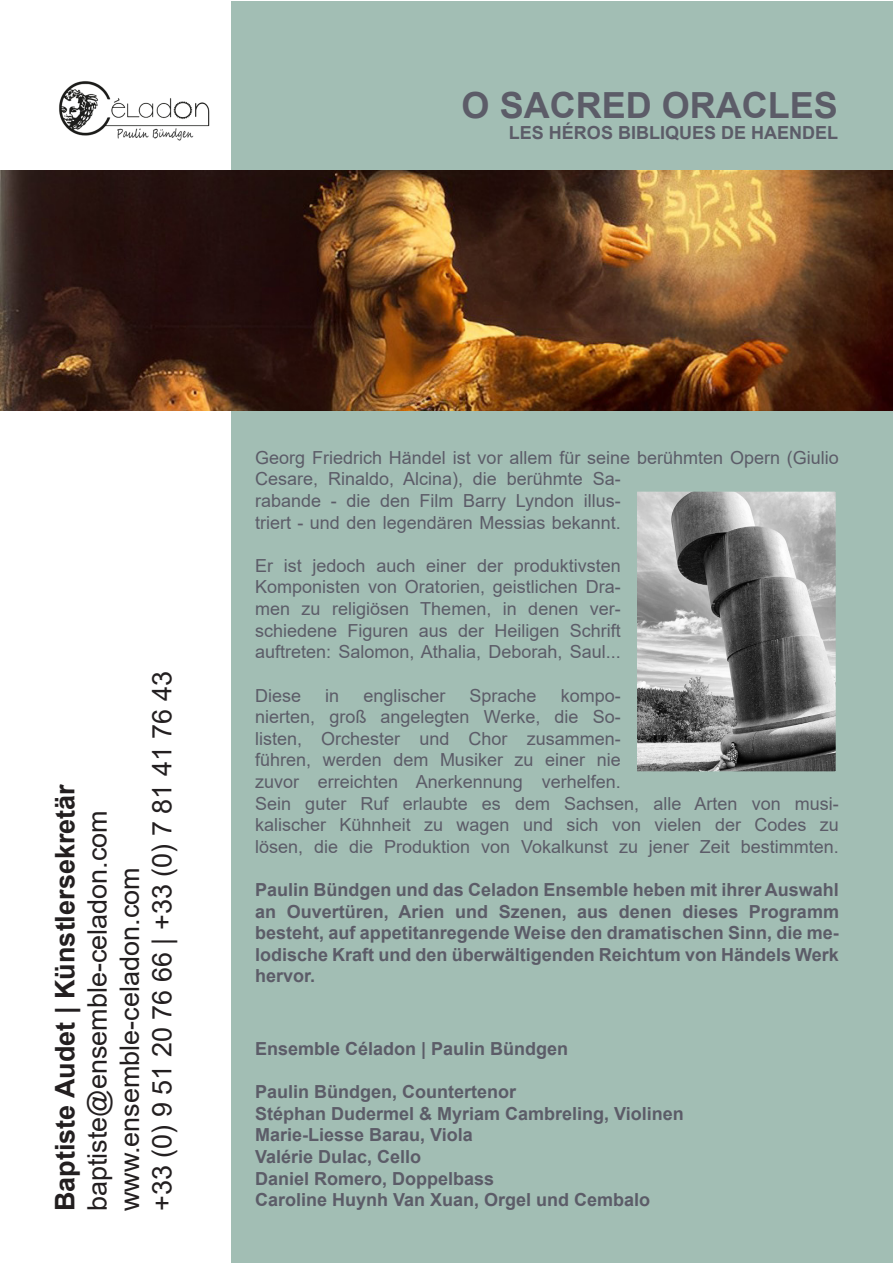
<style>
.page{position:relative;width:893px;height:1263px;background:#fff}
.page>*{position:absolute;margin:0;border:0;box-sizing:border-box;transform-origin:0 0}
.t1{font:700 36px "Arial";color:#5c5c68}
.t2{font:27px/32.4px "Arial";color:#231f20}
.t3{font:700 27px "Arial";color:#231f20}
.t4{font:18px/21.6px "Arial";color:#5c5c68}
.t5{font:700 18px/21.6px "Arial";color:#5c5c68;text-align:justify}
</style>
<div class="page">
<div style="left:232px;top:1px;width:661px;height:1261px;background:#a2beb4"></div>
<img style="left:0;top:170px;width:893px;height:240px">
<img style="left:638px;top:493px;width:197px;height:277px">
<img style="left:59px;top:81px;width:151px;height:60px">
<p class="t1" style="left:462px;top:80px;width:378px">O SACRED ORACLES</p>
<p class="t5" style="left:509px;top:122px;width:331px">LES HÉROS BIBLIQUES DE HAENDEL</p>
<p class="t2" style="left:113px;top:1211px;width:541px;rotate:-90deg">www.ensemble-celadon.com<br>+33 (0) 9 51 20 76 66 | +33 (0) 7 81 41 76 43</p>
<p class="t3" style="left:46px;top:1211px;width:429px;rotate:-90deg">Baptiste Audet | Künstlersekretär</p>
<p class="t2" style="left:81px;top:1211px;width:403px;rotate:-90deg">baptiste@ensemble-celadon.com</p>
<p class="t4" style="left:255px;top:447px;width:585px">Georg Friedrich Händel ist vor allem für seine berühmten Opern (Giulio Cesare, Rinaldo, Alcina), die berühmte Sa-<br>rabande - die den Film Barry Lyndon illus-<br>triert - und den legendären Messias bekannt.</p>
<p class="t4" style="left:255px;top:555px;width:367px;text-align:justify">Er ist jedoch auch einer der produktivsten Komponisten von Oratorien, geistlichen Dra&shy;men zu religiösen Themen, in denen ver&shy;schiedene Figuren aus der Heiligen Schrift auftreten: Salomon, Athalia, Deborah, Saul...</p>
<p class="t4" style="left:255px;top:684px;width:48px">Diese</p>
<p class="t4" style="left:325px;top:684px;width:16px">in</p>
<p class="t4" style="left:363px;top:684px;width:84px">englischer</p>
<p class="t4" style="left:470px;top:684px;width:69px">Sprache</p>
<p class="t4" style="left:255px;top:684px;width:585px;text-indent:306px">kompo-<br>nierten, groß angelegten Werke, die So-<br>listen, Orchester und Chor zusammen-<br>führen, werden dem Musiker zu einer nie<br>zuvor erreichten Anerkennung verhelfen.<br>Sein guter Ruf erlaubte es dem Sachsen, alle Arten von musi&shy;kalischer Kühnheit zu wagen und sich von vielen der Codes zu lösen, die die Produktion von Vokalkunst zu jener Zeit bestimmten.</p>
<p class="t5" style="left:255px;top:879px;width:585px">Paulin Bündgen und das Celadon Ensemble heben mit ihrer Auswahl an Ouvertüren, Arien und Szenen, aus denen dieses Programm besteht, auf appetitanregende Weise den dramatischen Sinn, die me&shy;lodische Kraft und den überwältigenden Reichtum von Händels Werk hervor.</p>
<p class="t5" style="left:255px;top:1038px;width:315px">Ensemble Céladon | Paulin Bündgen</p>
<p class="t5" style="left:255px;top:1081px;width:430px;text-align:left">Paulin Bündgen, Countertenor<br>Stéphan Dudermel &amp; Myriam Cambreling, Violinen<br>Marie-Liesse Barau, Viola<br>Valérie Dulac, Cello<br>Daniel Romero, Doppelbass<br>Caroline Huynh Van Xuan, Orgel und Cembalo</p>
</div>
